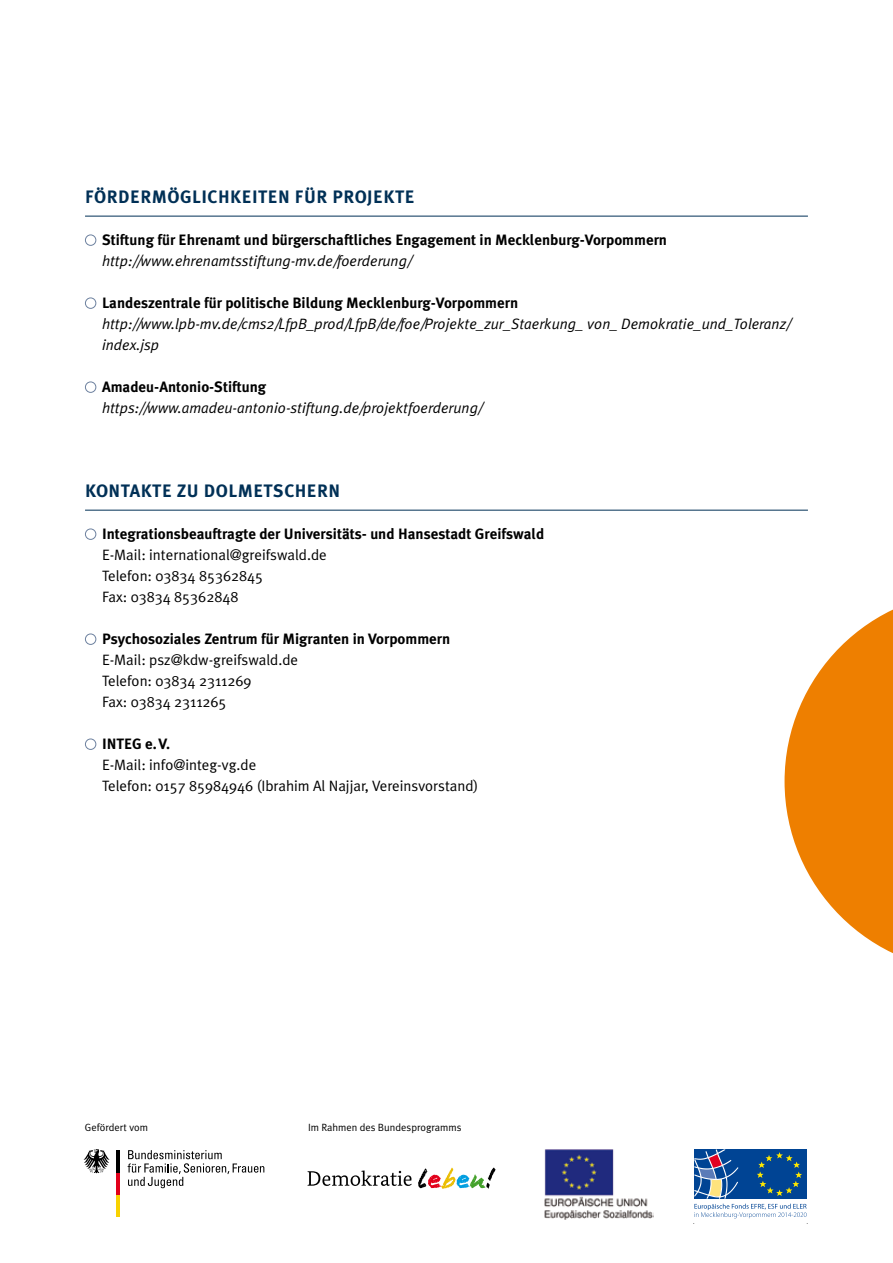
<style>
.page{position:relative;width:893px;height:1263px;background:#fff}
.page>*{position:absolute;margin:0;border:0;box-sizing:border-box;transform-origin:0 0}
.t1{font:700 18px "Meta Plus";letter-spacing:.155em;color:#003056}
.t2{font:700 15px "Meta Plus";color:#000}
.t3{font:15px/21px "Meta Plus Normal";color:#000}
.t4{font:italic 15px/21px "Meta Plus Normal";color:#000}
.t5{font:10.5px "Meta Plus Normal";color:#000}
</style>
<div class="page">
<hr style="left:85px;top:216px;width:723px;height:1px;background:#003056">
<hr style="left:85px;top:510px;width:723px;height:1px;background:#003056">
<div style="left:85px;top:235px;width:11px;height:11px;border:1px solid #6d819f;border-radius:50%"></div>
<div style="left:85px;top:298px;width:11px;height:11px;border:1px solid #6d819f;border-radius:50%"></div>
<div style="left:85px;top:382px;width:11px;height:11px;border:1px solid #6d819f;border-radius:50%"></div>
<div style="left:85px;top:529px;width:11px;height:11px;border:1px solid #6d819f;border-radius:50%"></div>
<div style="left:85px;top:634px;width:11px;height:11px;border:1px solid #6d819f;border-radius:50%"></div>
<div style="left:85px;top:739px;width:11px;height:11px;border:1px solid #6d819f;border-radius:50%"></div>
<img style="left:544px;top:1149px;width:110px;height:71px">
<svg style="left:693px;top:1149px;width:115px;height:75px"></svg>
<svg style="left:128px;top:1150px;width:136px;height:38px"></svg>
<hr style="left:116px;top:1195px;width:4px;height:22px;background:#f8d200">
<hr style="left:116px;top:1172px;width:4px;height:23px;background:#e2001a">
<hr style="left:116px;top:1150px;width:4px;height:22px;background:#000">
<svg style="left:84px;top:1149px;width:26px;height:24px"></svg>
<svg style="left:307px;top:1170px;width:105px;height:16px"></svg>
<svg style="left:418px;top:1167px;width:78px;height:22px"></svg>
<svg style="left:784px;top:609px;width:109px;height:344px"></svg>
<p class="t1" style="left:85px;top:186px;width:35px">Förderm</p>
<p class="t1" style="left:168px;top:186px;width:23px">öglichkei</p>
<p class="t1" style="left:258px;top:186px;width:97px">ten für Projek</p>
<p class="t1" style="left:395px;top:186px;width:18px">te</p>
<p class="t2" style="left:102px;top:231px;width:566px">Stiftung für Ehrenamt und bürgerschaftliches Engagement in Mecklenburg-Vorpommern</p>
<p class="t4" style="left:102px;top:250px;width:310px">http://www.ehrenamtsstiftung-mv.de/foerderung/</p>
<p class="t2" style="left:102px;top:294px;width:418px">Landeszentrale für politische Bildung Mecklenburg-Vorpommern</p>
<p class="t4" style="left:102px;top:313px;width:690px">http://www.lpb-mv.de/cms2/LfpB_prod/LfpB/de/foe/Projekte_zur_Staerkung_ von_ Demokratie_und_Toleranz/ index.jsp</p>
<p class="t2" style="left:102px;top:378px;width:166px">Amadeu-Antonio-Stiftung</p>
<p class="t4" style="left:102px;top:397px;width:381px">https://www.amadeu-antonio-stiftung.de/projektfoerderung/</p>
<p class="t1" style="left:85px;top:480px;width:144px">Kontakte zu Dolme</p>
<p class="t1" style="left:264px;top:480px;width:22px">tschern</p>
<p class="t2" style="left:102px;top:525px;width:444px">Integrationsbeauftragte der U niversitäts- und Hansestadt Greifswald</p>
<p class="t3" style="left:102px;top:544px;width:226px">E-Mail: international@greifswald.de<br>Telefon: 03834 85362845<br>Fax: 03834 85362848</p>
<p class="t2" style="left:102px;top:630px;width:350px">Psychosoziales Zentrum für Migranten in Vorpommern</p>
<p class="t3" style="left:102px;top:649px;width:198px">E-Mail: psz@kdw-greifswald.de<br>Telefon: 03834 2311269<br>Fax: 03834 2311265</p>
<p class="t2" style="left:102px;top:735px;width:69px">INTEG e.V.</p>
<p class="t3" style="left:102px;top:754px;width:378px">E-Mail: info@integ-vg.de<br>Telefon: 0157 85984946 (Ibrahim Al Najjar, Vereinsvorstand)</p>
<p class="t5" style="left:85px;top:1121px;width:65px">Gefördert vom</p>
<p class="t5" style="left:308px;top:1121px;width:155px">Im Rahmen des Bundesprogramms</p>
</div>
